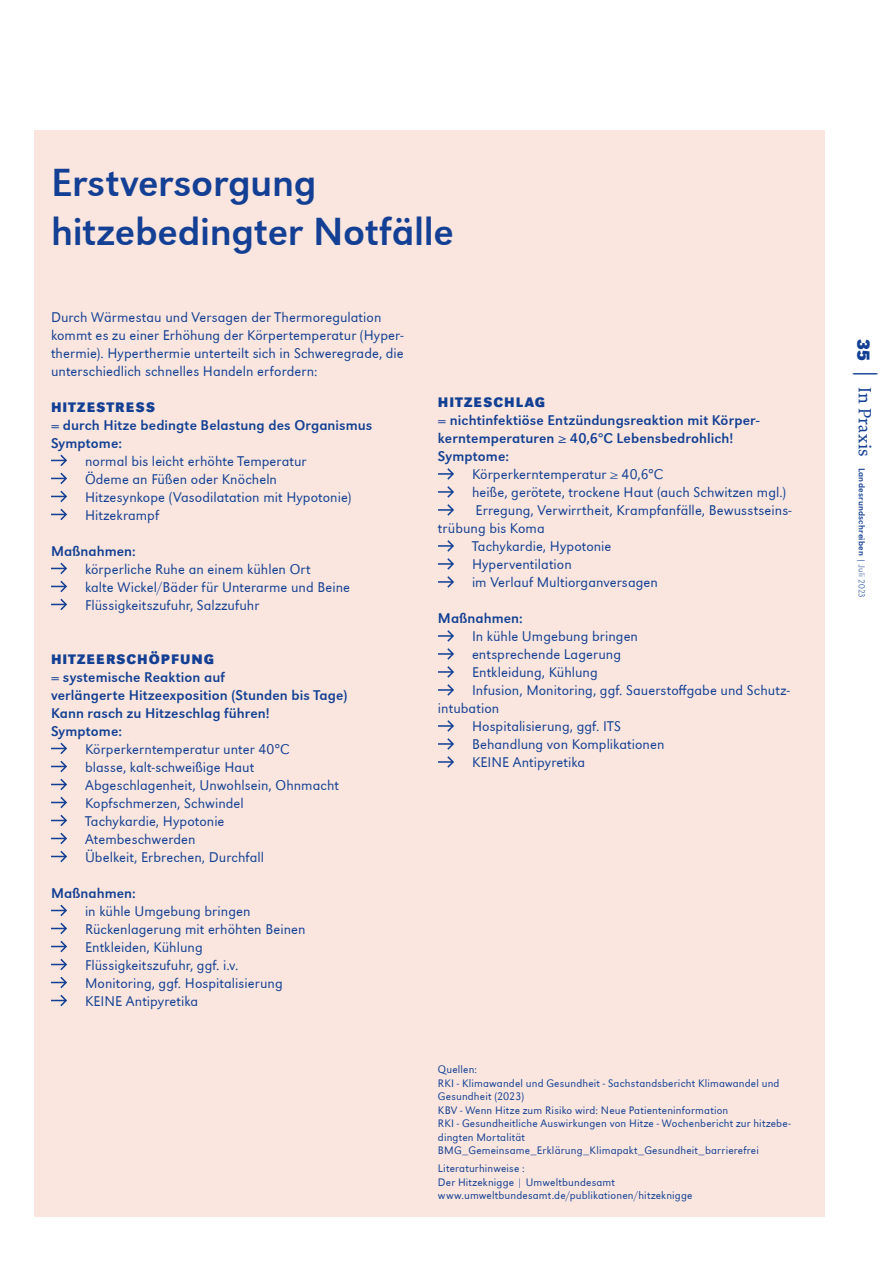
<style>
.page{position:relative;width:893px;height:1263px;background:#fff}
.page>*{position:absolute;margin:0;border:0;box-sizing:border-box;transform-origin:0 0}
.t1{font:40.5px/49.5px "URW Grotesk";letter-spacing:-.005em;color:#134094}
.t2{font:700 18px "URW Grotesk";color:#134094}
.t3{font:300 14.55px/18px "URW Grotesk";letter-spacing:.005em;color:#134094}
.t4{font:14.55px/18px "URW Grotesk";letter-spacing:.005em;color:#134094}
.t5{font:700 14.25px "URW Grotesk";letter-spacing:.08em;color:#134094}
.t6{font:300 11.25px/13.5px "URW Grotesk";letter-spacing:.015em;color:#134094}
.t7{font:9px "URW Grotesk";letter-spacing:.025em;color:#134094}
.s1{font-family:"DTL Documenta TOT";font-size:18px}
.s2{font-weight:300;font-stretch:expanded}
</style>
<div class="page">
<div style="left:34px;top:130px;width:791px;height:1087px;background:#fbe6df"></div>
<svg style="left:853px;top:374px;width:25px;height:1px"></svg>
<svg style="left:51px;top:455px;width:16px;height:11px"></svg>
<svg style="left:51px;top:473px;width:16px;height:11px"></svg>
<svg style="left:51px;top:491px;width:16px;height:11px"></svg>
<svg style="left:51px;top:509px;width:16px;height:11px"></svg>
<svg style="left:51px;top:563px;width:16px;height:11px"></svg>
<svg style="left:51px;top:581px;width:16px;height:11px"></svg>
<svg style="left:51px;top:599px;width:16px;height:11px"></svg>
<svg style="left:51px;top:743px;width:16px;height:11px"></svg>
<svg style="left:51px;top:761px;width:16px;height:11px"></svg>
<svg style="left:51px;top:779px;width:16px;height:11px"></svg>
<svg style="left:51px;top:797px;width:16px;height:11px"></svg>
<svg style="left:51px;top:815px;width:16px;height:11px"></svg>
<svg style="left:51px;top:833px;width:16px;height:11px"></svg>
<svg style="left:51px;top:851px;width:16px;height:11px"></svg>
<svg style="left:51px;top:905px;width:16px;height:11px"></svg>
<svg style="left:51px;top:923px;width:16px;height:11px"></svg>
<svg style="left:51px;top:941px;width:16px;height:11px"></svg>
<svg style="left:51px;top:959px;width:16px;height:11px"></svg>
<svg style="left:51px;top:977px;width:16px;height:11px"></svg>
<svg style="left:51px;top:995px;width:16px;height:11px"></svg>
<svg style="left:438px;top:468px;width:16px;height:12px"></svg>
<svg style="left:438px;top:486px;width:16px;height:12px"></svg>
<svg style="left:438px;top:504px;width:16px;height:12px"></svg>
<svg style="left:438px;top:540px;width:16px;height:12px"></svg>
<svg style="left:438px;top:558px;width:16px;height:12px"></svg>
<svg style="left:438px;top:576px;width:16px;height:12px"></svg>
<svg style="left:438px;top:630px;width:16px;height:12px"></svg>
<svg style="left:438px;top:648px;width:16px;height:12px"></svg>
<svg style="left:438px;top:666px;width:16px;height:12px"></svg>
<svg style="left:438px;top:684px;width:16px;height:12px"></svg>
<svg style="left:438px;top:720px;width:16px;height:12px"></svg>
<svg style="left:438px;top:738px;width:16px;height:12px"></svg>
<svg style="left:438px;top:756px;width:16px;height:12px"></svg>
<h1 class="t1" style="left:51px;top:157px;width:404px">Erstversorgung hitzebedingter Notfälle</h1>
<p class="t3" style="left:51px;top:308px;width:354px">Durch Wärmestau und Versagen der Thermoregulation kommt es zu einer Erhöhung der Körpertemperatur (Hyper&shy;thermie). Hyperthermie unterteilt sich in Schweregrade, die unterschiedlich schnelles Handeln erfordern:</p>
<p class="t5" style="left:51px;top:398px;width:106px">HITZESTRESS</p>
<p class="t4" style="left:51px;top:416px;width:323px">= durch Hitze bedingte Belastung des Organismus<br>Symptome:</p>
<p class="t3" style="left:85px;top:452px;width:268px">normal bis leicht erhöhte Temperatur<br>Ödeme an Füßen oder Knöcheln<br>Hitzesynkope (Vasodilatation mit Hypotonie)<br>Hitzekrampf</p>
<p class="t4" style="left:51px;top:542px;width:86px">Maßnahmen:</p>
<p class="t3" style="left:85px;top:560px;width:267px">körperliche Ruhe an einem kühlen Ort<br>kalte Wickel/Bäder für Unterarme und Beine<br>Flüssigkeitszufuhr, Salzzufuhr</p>
<p class="t5" style="left:51px;top:650px;width:165px">HITZEERSCHÖPFUNG</p>
<p class="t4" style="left:51px;top:668px;width:298px">= systemische Reaktion auf<br>verlängerte Hitzeexposition (Stunden bis Tage)<br>Kann rasch zu Hitzeschlag führen!<br>Symptome:</p>
<p class="t3" style="left:85px;top:740px;width:255px">Körperkerntemperatur unter 40°C<br>blasse, kalt-schweißige Haut<br>Abgeschlagenheit, Unwohlsein, Ohnmacht<br>Kopfschmerzen, Schwindel<br>Tachykardie, Hypotonie<br>Atembeschwerden<br>Übelkeit, Erbrechen, Durchfall</p>
<p class="t4" style="left:51px;top:884px;width:86px">Maßnahmen:</p>
<p class="t3" style="left:85px;top:902px;width:222px">in kühle Umgebung bringen<br>Rückenlagerung mit erhöhten Beinen<br>Entkleiden, Kühlung<br>Flüssigkeitszufuhr, ggf. i.v.<br>Monitoring, ggf. Hospitalisierung<br>KEINE Antipyretika</p>
<p class="t5" style="left:438px;top:394px;width:109px">HITZESCHLAG</p>
<p class="t4" style="left:438px;top:411px;width:323px">= nichtinfektiöse Entzündungsreaktion mit Körper&shy;kerntemperaturen ≥ 40,6°C Lebensbedrohlich!<br>Symptome:</p>
<p class="t3" style="left:472px;top:465px;width:193px">Körperkerntemperatur ≥ 40,6°C</p>
<p class="t3" style="left:472px;top:483px;width:316px">heiße, gerötete, trockene Haut (auch Schwitzen mgl.)</p>
<p class="t3" style="left:476px;top:501px;width:318px">Erregung, Verwirrtheit, Krampfanfälle, Bewusstseins-</p>
<p class="t3" style="left:438px;top:519px;width:108px">trübung bis Koma</p>
<p class="t3" style="left:472px;top:537px;width:141px">Tachykardie, Hypotonie</p>
<p class="t3" style="left:472px;top:555px;width:101px">Hyperventilation</p>
<p class="t3" style="left:472px;top:573px;width:187px">im Verlauf Multiorganversagen</p>
<p class="t4" style="left:438px;top:609px;width:86px">Maßnahmen:</p>
<p class="t3" style="left:472px;top:627px;width:168px">In kühle Umgebung bringen</p>
<p class="t3" style="left:472px;top:645px;width:151px">entsprechende Lagerung</p>
<p class="t3" style="left:472px;top:663px;width:127px">Entkleidung, Kühlung</p>
<p class="t3" style="left:472px;top:681px;width:319px">Infusion, Monitoring, ggf. Sauerstoffgabe und Schutz-</p>
<p class="t3" style="left:438px;top:699px;width:63px">intubation</p>
<p class="t3" style="left:472px;top:717px;width:150px">Hospitalisierung, ggf. ITS</p>
<p class="t3" style="left:472px;top:735px;width:194px">Behandlung von Komplikationen</p>
<p class="t3" style="left:472px;top:753px;width:115px">KEINE Antipyretika</p>
<p class="t6" style="left:438px;top:1063px;width:354px">Quellen:<br>RKI - Klimawandel und Gesundheit - Sachstandsbericht Klimawandel und Gesundheit (2023)<br>KBV - Wenn Hitze zum Risiko wird: Neue Patienteninformation<br>RKI - Gesundheitliche Auswirkungen von Hitze - Wochenbericht zur hitzebe&shy;dingten Mortalität BMG_Gemeinsame_Erklärung_Klimapakt_Gesundheit_barrierefrei</p>
<p class="t6" style="left:438px;top:1162px;width:256px">Literaturhinweise :<br>Der Hitzeknigge | Umweltbundesamt www.umweltbundesamt.de/publikationen/hitzeknigge</p>
<p class="t2" style="left:874px;top:339px;width:24px;rotate:90deg">35</p>
<p class="t7" style="left:867px;top:387px;width:213px;rotate:90deg"><span class="s1">In Praxis</span> Landesrundschreiben | <span class="s2">Juli 2023</span></p>
</div>
